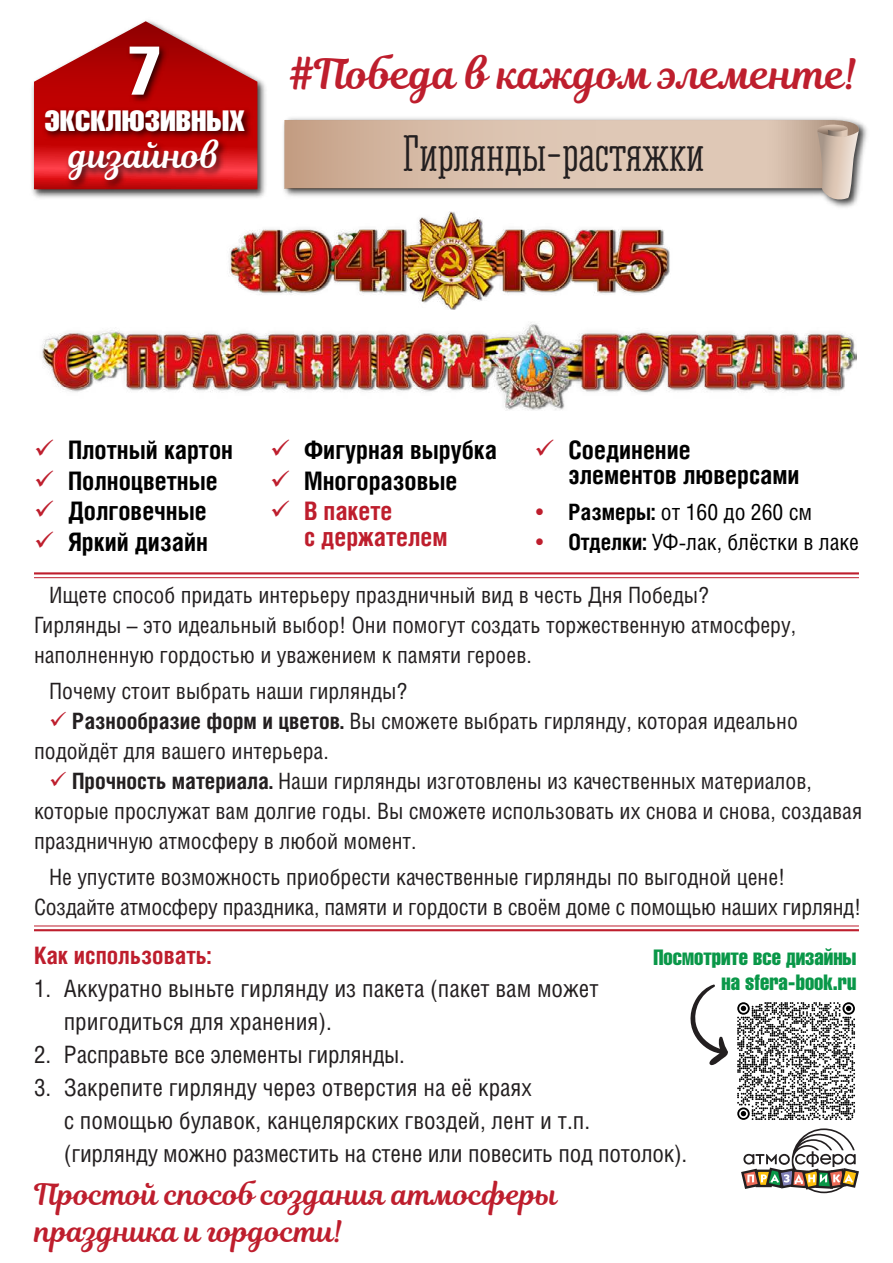
<style>
.page{position:relative;width:893px;height:1263px;background:#fff}
.page>*{position:absolute;margin:0;border:0;box-sizing:border-box;transform-origin:0 0}
.t1{font:67.5px "Helios Compressed C";color:#fff}
.t2{font:47.85px "Corki Tuscan Rounded";color:#231f20}
.t3{font:41.25px "Magnolia Script";color:#be1e2d}
.t4{font:36px "Helios Compressed C";color:#fff}
.t5{font:34.5px "Magnolia Script";color:#fff}
.t6{font:29.25px/37.5px "Magnolia Script";color:#be1e2d}
.t7{font:700 25.5px/25.5px "Helios Cond C";color:#000}
.t8{font:700 25.5px/25.5px "Helios Cond C";color:#be1e2d}
.t9{font:24px/33px "Helios Cond C";color:#231f20}
.t10{font:700 24px "Helios Cond C";color:#be1e2d}
.t11{font:22.5px/30px "Helios Cond C";color:#231f20}
.t12{font:22.5px "Helios Cond C";color:#000}
.t13{font:21.75px/25.3px "Helios Compressed C";color:#099748;text-align:right}
.s1{color:#be1e2d}
.s2{font-weight:700}
</style>
<div class="page">
<img style="left:283px;top:117px;width:584px;height:95px">
<svg style="left:285px;top:120px;width:576px;height:84px;background:#d5c0b0"></svg>
<img style="left:32px;top:78px;width:234px;height:120px">
<svg style="left:34px;top:21px;width:136px;height:168px"></svg>
<img style="left:39px;top:31px;width:218px;height:161px">
<svg style="left:741px;top:1128px;width:118px;height:65px"></svg>
<svg style="left:690px;top:984px;width:38px;height:81px"></svg>
<hr style="left:34px;top:572px;width:825px;height:2px;background:#be1e2d">
<hr style="left:34px;top:577px;width:825px;height:1px;background:#be1e2d">
<hr style="left:34px;top:929px;width:825px;height:2px;background:#be1e2d">
<hr style="left:34px;top:925px;width:825px;height:1px;background:#be1e2d">
<img style="left:229px;top:212px;width:441px;height:97px">
<img style="left:42px;top:322px;width:815px;height:89px">
<svg style="left:737px;top:1002px;width:118px;height:118px"></svg>
<h1 class="t1" style="left:129px;top:31px;width:33px">7</h1>
<h3 class="t4" style="left:45px;top:97px;width:202px">эксклюзивных</h3>
<h3 class="t5" style="left:70px;top:131px;width:152px">дизайнов</h3>
<h3 class="t3" style="left:289px;top:45px;width:570px">#Победа в каждом элементе!</h3>
<h2 class="t2" style="left:402px;top:127px;width:303px">Гирлянды-растяжки</h2>
<p class="t7" style="left:34px;top:436px;width:201px"><span class="s1">✓</span> Плотный картон</p>
<p class="t7" style="left:34px;top:467px;width:185px"><span class="s1">✓</span> Полноцветные</p>
<p class="t7" style="left:34px;top:498px;width:174px"><span class="s1">✓</span> Долговечные</p>
<p class="t7" style="left:34px;top:529px;width:175px"><span class="s1">✓</span> Яркий дизайн</p>
<p class="t7" style="left:270px;top:436px;width:228px"><span class="s1">✓</span> Фигурная вырубка</p>
<p class="t7" style="left:270px;top:467px;width:189px"><span class="s1">✓</span> Многоразовые</p>
<p class="t8" style="left:304px;top:498px;width:145px;text-indent:-34px">✓ В пакете<br>с держателем</p>
<p class="t7" style="left:568px;top:436px;width:233px;text-indent:-34px"><span class="s1">✓</span> Соединение элементов люверсами</p>
<p class="t12" style="left:534px;top:498px;width:279px"><span class="s1">•</span> <span class="s2">Размеры:</span> от 160 до 260 см</p>
<p class="t12" style="left:534px;top:529px;width:326px"><span class="s1">•</span> <span class="s2">Отделки:</span> УФ-лак, блёстки в лаке</p>
<p class="t11" style="left:34px;top:580px;width:764px;text-indent:15px">Ищете способ придать интерьеру праздничный вид в честь Дня Победы?<br>Гирлянды – это идеальный выбор! Они помогут создать торжественную атмосферу, наполненную гордостью и уважением к памяти героев.</p>
<p class="t11" style="left:49px;top:676px;width:360px">Почему стоит выбрать наши гирлянды?</p>
<p class="t11" style="left:34px;top:706px;width:765px;text-indent:15px"><span class="s1">✓</span> <span class="s2">Разнообразие форм и цветов.</span> Вы сможете выбрать гирлянду, которая идеально подойдёт для вашего интерьера.</p>
<p class="t11" style="left:34px;top:766px;width:830px;text-indent:15px"><span class="s1">✓</span> <span class="s2">Прочность материала.</span> Наши гирлянды изготовлены из качественных материалов, которые прослужат вам долгие годы. Вы сможете использовать их снова и снова, создавая праздничную атмосферу в любой момент.</p>
<p class="t11" style="left:34px;top:862px;width:829px;text-indent:15px">Не упустите возможность приобрести качественные гирлянды по выгодной цене!<br>Создайте атмосферу праздника, памяти и гордости в своём доме с помощью наших гирлянд!</p>
<p class="t10" style="left:34px;top:941px;width:179px">Как использовать:</p>
<p class="t9" style="left:64px;top:972px;width:536px;text-indent:-30px">1. Аккуратно выньте гирлянду из пакета (пакет вам может пригодиться для хранения).</p>
<p class="t9" style="left:34px;top:1038px;width:372px">2. Расправьте все элементы гирлянды.</p>
<p class="t9" style="left:64px;top:1071px;width:625px;text-indent:-30px">3. Закрепите гирлянду через отверстия на её краях<br>с помощью булавок, канцелярских гвоздей, лент и т.п. (гирлянду можно разместить на стене или повесить под потолок).</p>
<p class="t13" style="left:653px;top:943px;width:204px">Посмотрите все дизайны на sfera-book.ru</p>
<h3 class="t6" style="left:35px;top:1175px;width:524px">Простой способ создания атмосферы праздника и гордости!</h3>
</div>
